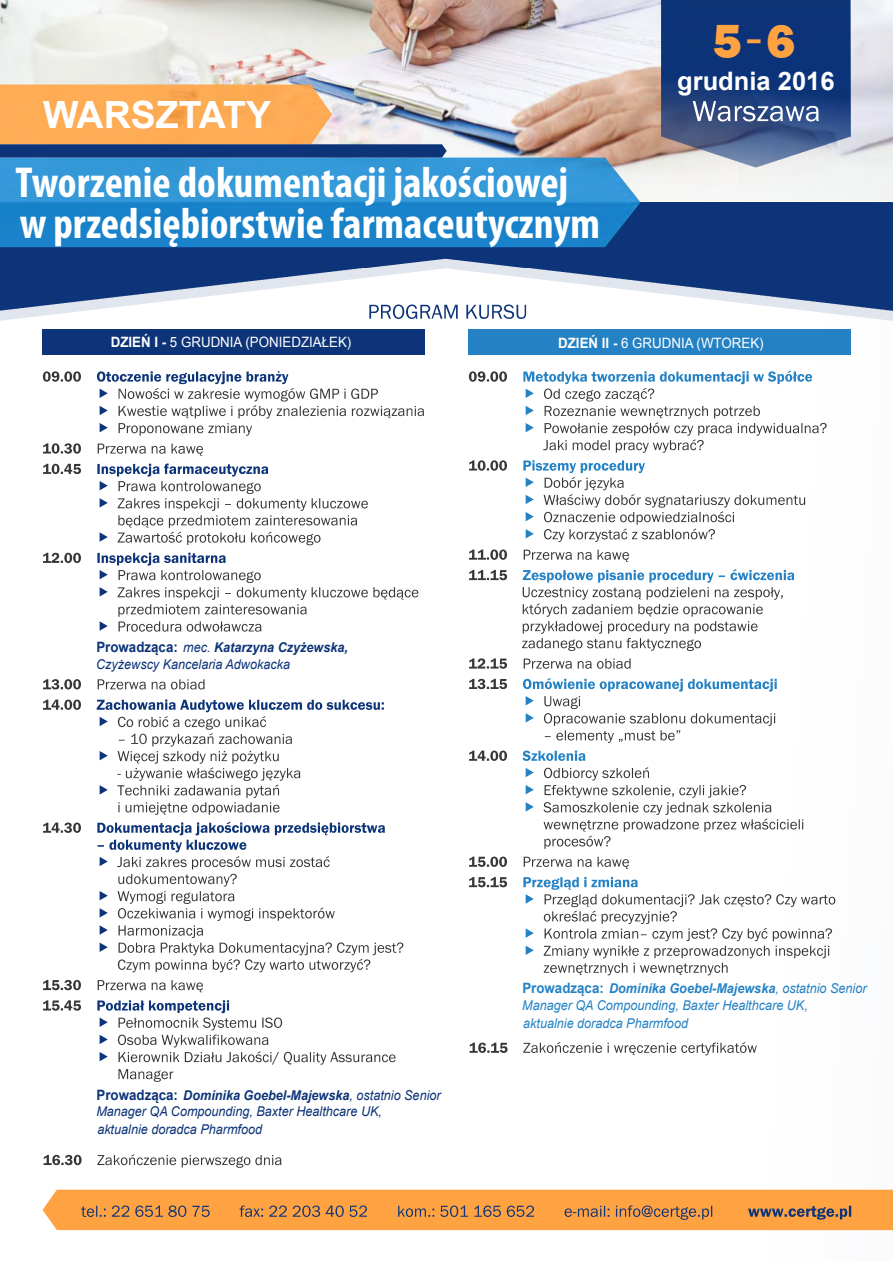
<style>
.page{position:relative;width:893px;height:1262px;background:#fff}
.page>*{position:absolute;margin:0;border:0;box-sizing:border-box;transform-origin:0 0}
.t1{font:49.2px "Franklin Got Itc TEE Heav";color:#ffa342}
.t2{font:700 condensed 43.5px/40.8px "Myriad Pro";color:#fff}
.t3{font:700 37.5px "Arial";color:#fff}
.t4{font:700 25.5px "Arial";color:#fff}
.t5{font:14.25px "Arial";color:#fff;scale:.93 1}
.t6{font:italic 13.5px/17.1px "Arial";color:#0d3378;scale:.93 1}
.t7{font:italic 13.5px/17.1px "Arial";color:#2482c4;scale:.93 1}
.s1{font-family:"Arial"}
.s2{font-weight:700}
.s3{font-weight:700;font-style:normal;font-size:14.25px}
</style>
<div class="page">
<img style="left:0;top:0;width:892px;height:202px">
<div style="left:0;top:202px;width:892px;height:1060px;background:#0d3378"></div>
<div style="left:0;top:268px;width:892px;height:994px;background:#fff"></div>
<img style="left:0;top:84px;width:332px;height:60px">
<img style="left:0;top:158px;width:640px;height:89px">
<svg style="left:0;top:144px;width:446px;height:14px"></svg>
<svg style="left:43px;top:1189px;width:849px;height:41px"></svg>
<div style="left:468px;top:329px;width:382px;height:25px;background:#2482c4"></div>
<div style="left:42px;top:329px;width:382px;height:25px;background:#0d3378"></div>
<svg style="left:43px;top:371px;width:38px;height:11px"></svg>
<svg style="left:43px;top:443px;width:38px;height:10px"></svg>
<svg style="left:98px;top:443px;width:105px;height:13px"></svg>
<svg style="left:43px;top:464px;width:38px;height:10px"></svg>
<svg style="left:43px;top:553px;width:38px;height:10px"></svg>
<svg style="left:43px;top:679px;width:38px;height:10px"></svg>
<svg style="left:98px;top:679px;width:106px;height:10px"></svg>
<svg style="left:43px;top:699px;width:38px;height:11px"></svg>
<svg style="left:43px;top:822px;width:38px;height:11px"></svg>
<svg style="left:43px;top:980px;width:38px;height:10px"></svg>
<svg style="left:98px;top:980px;width:105px;height:12px"></svg>
<svg style="left:43px;top:1000px;width:38px;height:10px"></svg>
<svg style="left:44px;top:1154px;width:38px;height:11px"></svg>
<svg style="left:97px;top:1154px;width:184px;height:13px"></svg>
<svg style="left:97px;top:371px;width:327px;height:65px"></svg>
<svg style="left:97px;top:463px;width:271px;height:82px"></svg>
<svg style="left:97px;top:552px;width:321px;height:79px"></svg>
<svg style="left:97px;top:699px;width:287px;height:116px"></svg>
<svg style="left:97px;top:821px;width:306px;height:151px"></svg>
<svg style="left:97px;top:1000px;width:298px;height:81px"></svg>
<svg style="left:469px;top:371px;width:38px;height:11px"></svg>
<svg style="left:469px;top:460px;width:38px;height:11px"></svg>
<svg style="left:469px;top:549px;width:38px;height:11px"></svg>
<svg style="left:523px;top:549px;width:106px;height:13px"></svg>
<svg style="left:469px;top:570px;width:38px;height:10px"></svg>
<svg style="left:469px;top:658px;width:38px;height:10px"></svg>
<svg style="left:523px;top:658px;width:107px;height:10px"></svg>
<svg style="left:469px;top:679px;width:38px;height:10px"></svg>
<svg style="left:469px;top:750px;width:38px;height:11px"></svg>
<svg style="left:543px;top:767px;width:260px;height:82px"></svg>
<svg style="left:469px;top:856px;width:38px;height:11px"></svg>
<svg style="left:523px;top:856px;width:106px;height:13px"></svg>
<svg style="left:469px;top:877px;width:38px;height:10px"></svg>
<svg style="left:469px;top:1042px;width:38px;height:11px"></svg>
<svg style="left:523px;top:1042px;width:233px;height:13px"></svg>
<svg style="left:522px;top:569px;width:272px;height:82px"></svg>
<svg style="left:522px;top:750px;width:63px;height:11px"></svg>
<svg style="left:523px;top:370px;width:303px;height:83px"></svg>
<svg style="left:523px;top:460px;width:282px;height:82px"></svg>
<svg style="left:523px;top:678px;width:253px;height:65px"></svg>
<svg style="left:525px;top:768px;width:9px;height:9px"></svg>
<svg style="left:525px;top:785px;width:9px;height:9px"></svg>
<svg style="left:525px;top:802px;width:9px;height:9px"></svg>
<svg style="left:523px;top:877px;width:312px;height:98px"></svg>
<svg style="left:369px;top:304px;width:157px;height:15px"></svg>
<img style="left:661px;top:0;width:189px;height:168px">
<svg style="left:692px;top:101px;width:126px;height:20px"></svg>
<h3 class="t3" style="left:43px;top:101px;width:229px">WARSZTATY</h3>
<h2 class="t2" style="left:16px;top:166px;width:585px">Tworzenie dokumentacji jakościowej w przedsiębiorstwie farmaceutycznym</h2>
<h1 class="t1" style="left:712px;top:18px;width:84px">5 6<span class="s1">-</span></h1>
<h3 class="t4" style="left:677px;top:71px;width:159px">grudnia 2016</h3>
<p class="t5" style="left:111px;top:337px;width:260px"><span class="s2">DZIEŃ I -</span> 5 GRUDNIA (PONIEDZIAŁEK)</p>
<p class="t5" style="left:558px;top:337px;width:222px"><span class="s2">DZIEŃ II -</span> 6 GRUDNIA (WTOREK)</p>
<p class="t6" style="left:96px;top:640px;width:272px;line-height:16.6px"><span class="s3">Prowadząca:</span> mec. <span class="s2">Katarzyna Czyżewska,<br></span>Czyżewscy Kancelaria Adwokacka</p>
<p class="t6" style="left:96px;top:1087px;width:372px"><span class="s3">Prowadząca:</span> <span class="s2">Dominika Goebel-Majewska</span>, ostatnio Senior<br>Manager QA Compounding, Baxter Healthcare UK,<br>aktualnie doradca Pharmfood</p>
<p class="t7" style="left:522px;top:981px;width:372px"><span class="s3">Prowadząca:</span> <span class="s2">Dominika Goebel-Majewska</span>, ostatnio Senior<br>Manager QA Compounding, Baxter Healthcare UK,<br>aktualnie doradca Pharmfood</p>
</div>
